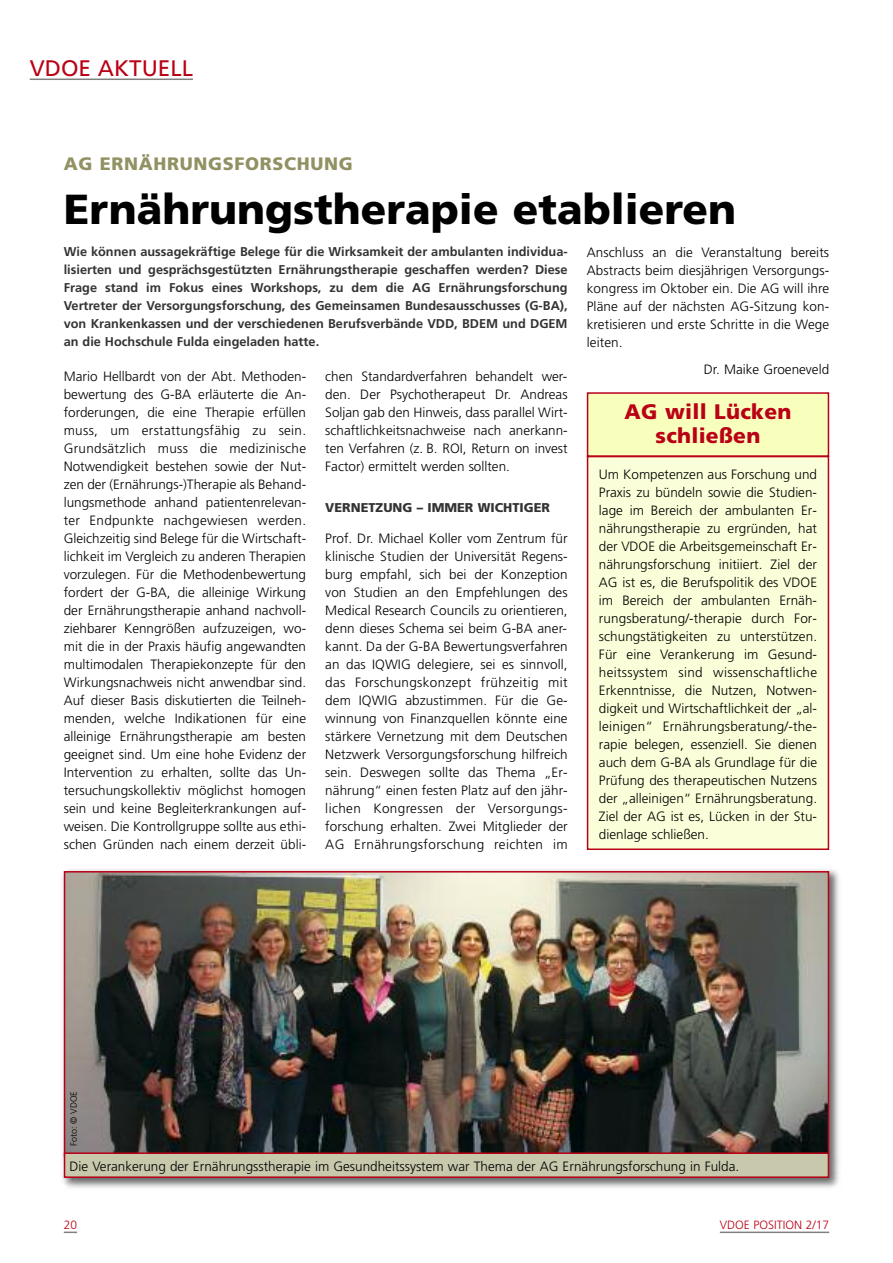
<style>
.page{position:relative;width:893px;height:1263px;background:#fff}
.page>*{position:absolute;margin:0;border:0;box-sizing:border-box;transform-origin:0 0}
.t1{font:900 42px "Frutiger";color:#000}
.t2{font:22.5px "Frutiger";color:#ba0015}
.t3{font:900 21px/24px "Frutiger";letter-spacing:.01em;color:#ba0015;text-align:center}
.t4{font:900 18px "Frutiger";letter-spacing:.035em;color:#929164}
.t5{font:300 13.5px/18px "Frutiger";color:#000;text-align:justify}
.t6{font:700 12.75px/18px "Frutiger";color:#333;text-align:justify}
.t7{font:900 12.75px "Frutiger";color:#333}
.t8{font:300 12px "Frutiger";color:#ba0015}
.t9{font:300 9px "Frutiger";color:#000}
</style>
<div class="page">
<hr style="left:30px;top:79px;width:163px;height:1px;background:#808080">
<svg style="left:64px;top:1231px;width:13px;height:2px"></svg>
<hr style="left:720px;top:1231px;width:109px;height:2px;background:#808080">
<div style="left:588px;top:394px;width:240px;height:61px;background:#f8ffbd"></div>
<div style="left:587px;top:392px;width:242px;height:65px;border:2px solid #ba0015"></div>
<div style="left:588px;top:457px;width:240px;height:391px;background:#fbffd9"></div>
<div style="left:587px;top:456px;width:242px;height:394px;border:2px solid #ba0015"></div>
<img style="left:62px;top:869px;width:777px;height:319px">
<img style="left:67px;top:874px;width:759px;height:278px">
<div style="left:65px;top:1154px;width:763px;height:22px;background:#c7c8ac"></div>
<div style="left:64px;top:1152px;width:765px;height:26px;border:2px solid #ba0015"></div>
<h2 class="t2" style="left:30px;top:60px;width:165px">VDOE AKTUELL</h2>
<h3 class="t4" style="left:64px;top:156px;width:290px">AG ERNÄHRUNGSFORSCHUNG</h3>
<h1 class="t1" style="left:64px;top:192px;width:674px">Ernährungstherapie etablieren</h1>
<p class="t6" style="left:64px;top:244px;width:505px">Wie können aussagekräftige Belege für die Wirksamkeit der ambulanten individua&shy;lisierten und gesprächsgestützten Ernährungstherapie geschaffen werden? Diese Frage stand im Fokus eines Workshops, zu dem die AG Ernährungsforschung Vertreter der Versorgungsforschung, des Gemeinsamen Bundesausschusses (G-BA), von Krankenkassen und der verschiedenen Berufsverbände VDD, BDEM und DGEM an die Hochschule Fulda eingeladen hatte.</p>
<p class="t5" style="left:64px;top:368px;width:244px">Mario Hellbardt von der Abt. Methoden&shy;bewertung des G-BA erläuterte die An&shy;forderungen, die eine Therapie erfüllen muss, um erstattungsfähig zu sein.<br>Grundsätzlich muss die medizinische Notwendigkeit bestehen sowie der Nut&shy;zen der (Ernährungs-)Therapie als Behand&shy;lungsmethode anhand patientenrelevan&shy;ter Endpunkte nachgewiesen werden.<br>Gleichzeitig sind Belege für die Wirtschaft&shy;lichkeit im Vergleich zu anderen Therapien vorzulegen. Für die Methodenbewertung fordert der G-BA, die alleinige Wirkung der Ernährungstherapie anhand nachvoll&shy;ziehbarer Kenngrößen aufzuzeigen, wo&shy;mit die in der Praxis häufig angewandten multimodalen Therapiekonzepte für den Wirkungsnachweis nicht anwendbar sind.<br>Auf dieser Basis diskutierten die Teilneh&shy;menden, welche Indikationen für eine alleinige Ernährungstherapie am besten geeignet sind. Um eine hohe Evidenz der Intervention zu erhalten, sollte das Un&shy;tersuchungskollektiv möglichst homogen sein und keine Begleiterkrankungen auf&shy;weisen. Die Kontrollgruppe sollte aus ethi&shy;schen Gründen nach einem derzeit übli-</p>
<p class="t5" style="left:325px;top:368px;width:244px">chen Standardverfahren behandelt wer&shy;den. Der Psychotherapeut Dr. Andreas Soljan gab den Hinweis, dass parallel Wirt&shy;schaftlichkeitsnachweise nach anerkann&shy;ten Verfahren (z. B. ROI, Return on invest Factor) ermittelt werden sollten.</p>
<p class="t7" style="left:325px;top:502px;width:226px">VERNETZUNG – IMMER WICHTIGER</p>
<p class="t5" style="left:325px;top:530px;width:244px">Prof. Dr. Michael Koller vom Zentrum für klinische Studien der Universität Regens&shy;burg empfahl, sich bei der Konzeption von Studien an den Empfehlungen des Medical Research Councils zu orientieren, denn dieses Schema sei beim G-BA aner&shy;kannt. Da der G-BA Bewertungsverfahren an das IQWIG delegiere, sei es sinnvoll, das Forschungskonzept frühzeitig mit dem IQWIG abzustimmen. Für die Ge&shy;winnung von Finanzquellen könnte eine stärkere Vernetzung mit dem Deutschen Netzwerk Versorgungsforschung hilfreich sein. Deswegen sollte das Thema „Er&shy;nährung“ einen festen Platz auf den jähr&shy;lichen Kongressen der Versorgungs&shy;forschung erhalten. Zwei Mitglieder der AG Ernährungsforschung reichten im</p>
<p class="t5" style="left:587px;top:244px;width:244px">Anschluss an die Veranstaltung bereits Abstracts beim diesjährigen Versorgungs&shy;kongress im Oktober ein. Die AG will ihre Pläne auf der nächsten AG-Sitzung kon&shy;kretisieren und erste Schritte in die Wege leiten.</p>
<p class="t5" style="left:704px;top:361px;width:127px">Dr. Maike Groeneveld</p>
<h3 class="t3" style="left:625px;top:402px;width:168px">AG will Lücken schließen</h3>
<p class="t5" style="left:599px;top:466px;width:220px">Um Kompetenzen aus Forschung und Praxis zu bündeln sowie die Studien&shy;lage im Bereich der ambulanten Er&shy;nährungstherapie zu ergründen, hat der VDOE die Arbeitsgemeinschaft Er&shy;nährungsforschung initiiert. Ziel der AG ist es, die Berufspolitik des VDOE im Bereich der ambulanten Ernäh&shy;rungsberatung/-therapie durch For&shy;schungstätigkeiten zu unterstützen.<br>Für eine Verankerung im Gesund&shy;heitssystem sind wissenschaftliche Erkenntnisse, die Nutzen, Notwen&shy;digkeit und Wirtschaftlichkeit der „al&shy;leinigen“ Ernährungsberatung/-the&shy;rapie belegen, essenziell. Sie dienen auch dem G-BA als Grundlage für die Prüfung des therapeutischen Nutzens der „alleinigen“ Ernährungsberatung.<br>Ziel der AG ist es, Lücken in der Stu&shy;dienlage schließen.</p>
<p class="t9" style="left:70px;top:1146px;width:56px;rotate:-90deg">Foto: © VDOE</p>
<p class="t5" style="left:70px;top:1158px;width:671px">Die Verankerung der Ernährungsstherapie im Gesundheitssystem war Thema der AG Ernährungsforschung in Fulda.</p>
<p class="t8" style="left:64px;top:1220px;width:15px">20</p>
<p class="t8" style="left:720px;top:1220px;width:111px">VDOE POSITION 2/17</p>
</div>
